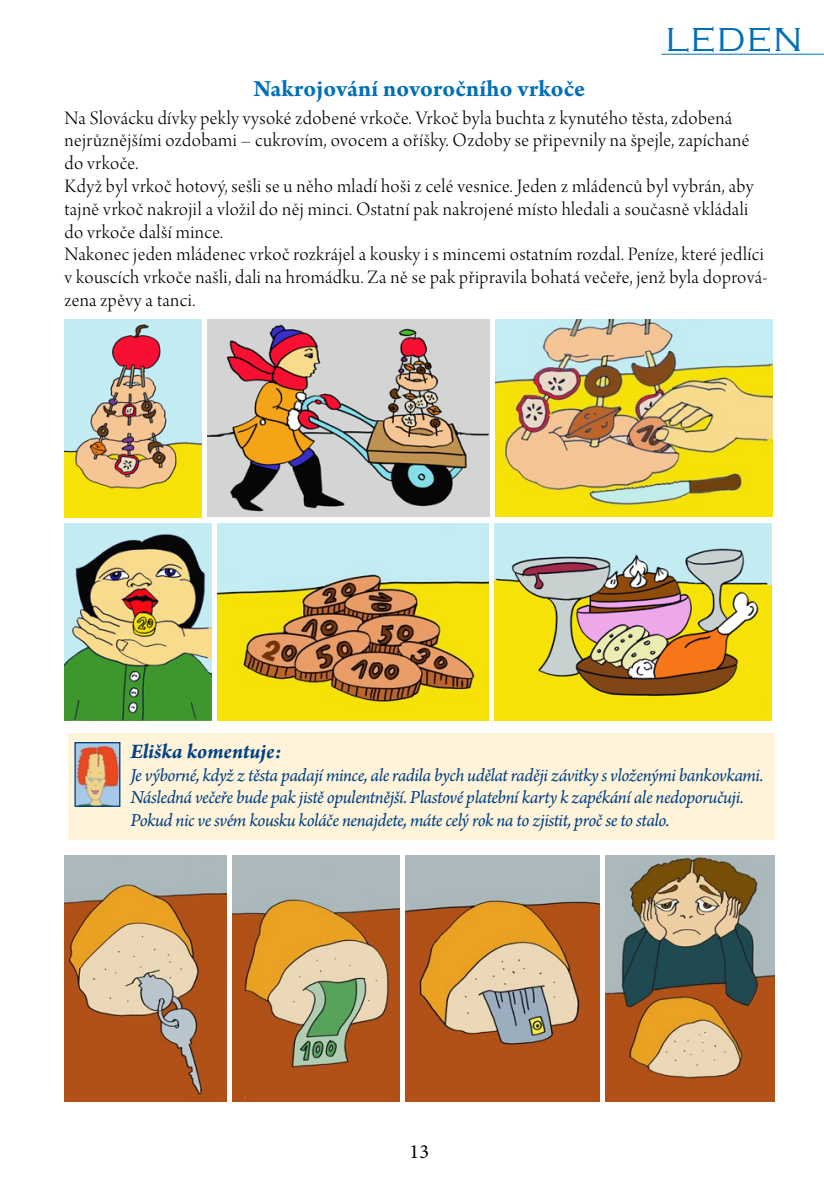
<style>
.page{position:relative;width:824px;height:1191px;background:#fff}
.page>*{position:absolute;margin:0;border:0;box-sizing:border-box;transform-origin:0 0}
.Titul_1{font:300 42px "Copperplate Gothic";letter-spacing:.03em;color:#006fb8}
.titul_3{font:700 24.5px "Arno Pro";letter-spacing:.005em;color:#006fb8}
.eliska_text{font:italic 700 21.88px "Arno Pro";letter-spacing:-.005em;color:#004184}
.chlebák{font:20.12px/22.8px "Arno Pro Light Display";letter-spacing:.02em;color:#000}
.t1{font:20.12px "Minion Pro";color:#000}
.eliska_text-2{font:italic 19.25px/22.8px "Arno Pro";letter-spacing:-.025em;color:#004184}
</style>
<div class="page">
<hr style="left:661px;top:54px;width:162px;height:1px;background:#006fb8">
<img style="left:208px;top:319px;width:282px;height:197px">
<img style="left:65px;top:320px;width:137px;height:197px">
<img style="left:495px;top:319px;width:277px;height:197px">
<img style="left:64px;top:523px;width:148px;height:197px">
<img style="left:218px;top:523px;width:270px;height:197px">
<img style="left:494px;top:523px;width:277px;height:197px">
<div style="left:68px;top:733px;width:706px;height:107px;background:#fff4d9"></div>
<img style="left:76px;top:744px;width:42px;height:61px">
<div style="left:74px;top:742px;width:46px;height:65px;border:1px solid #004184"></div>
<img style="left:64px;top:855px;width:162px;height:246px">
<img style="left:232px;top:855px;width:167px;height:246px">
<img style="left:405px;top:855px;width:194px;height:246px">
<img style="left:605px;top:855px;width:169px;height:246px">
<p class="Titul_1" style="left:665px;top:15px;width:138px">LEDEN</p>
<p class="titul_3" style="left:253px;top:74px;width:333px">Nakrojování novoročního vrkoče</p>
<p class="chlebák" style="left:64px;top:108px;width:704px">Na Slovácku dívky pekly vysoké zdobené vrkoče. Vrkoč byla buchta z kynutého těsta, zdobená nejrůznějšími ozdobami – cukrovím, ovocem a oříšky. Ozdoby se připevnily na špejle, zapíchané do vrkoče.<br>Když byl vrkoč hotový, sešli se u něho mladí hoši z celé vesnice. Jeden z mládenců byl vybrán, aby tajně vrkoč nakrojil a vložil do něj minci. Ostatní pak nakrojené místo hledali a současně vkládali do vrkoče další mince.<br>Nakonec jeden mládenec vrkoč rozkrájel a kousky i s mincemi ostatním rozdal. Peníze, které jedlíci v kouscích vrkoče našli, dali na hromádku. Za ně se pak připravila bohatá večeře, jenž byla doprová&shy;zena zpěvy a tanci.</p>
<p class="eliska_text" style="left:130px;top:738px;width:153px">Eliška komentuje:</p>
<p class="eliska_text-2" style="left:130px;top:764px;width:634px">Je výborné, když z těsta padají mince, ale radila bych udělat raději závitky s vloženými bankovkami.<br>Následná večeře bude pak jistě opulentnější. Plastové platební karty k zapékání ale nedoporučuji.<br>Pokud nic ve svém kousku koláče nenajdete, máte celý rok na to zjistit, proč se to stalo.</p>
<p class="t1" style="left:409px;top:1138px;width:21px">13</p>
</div>
